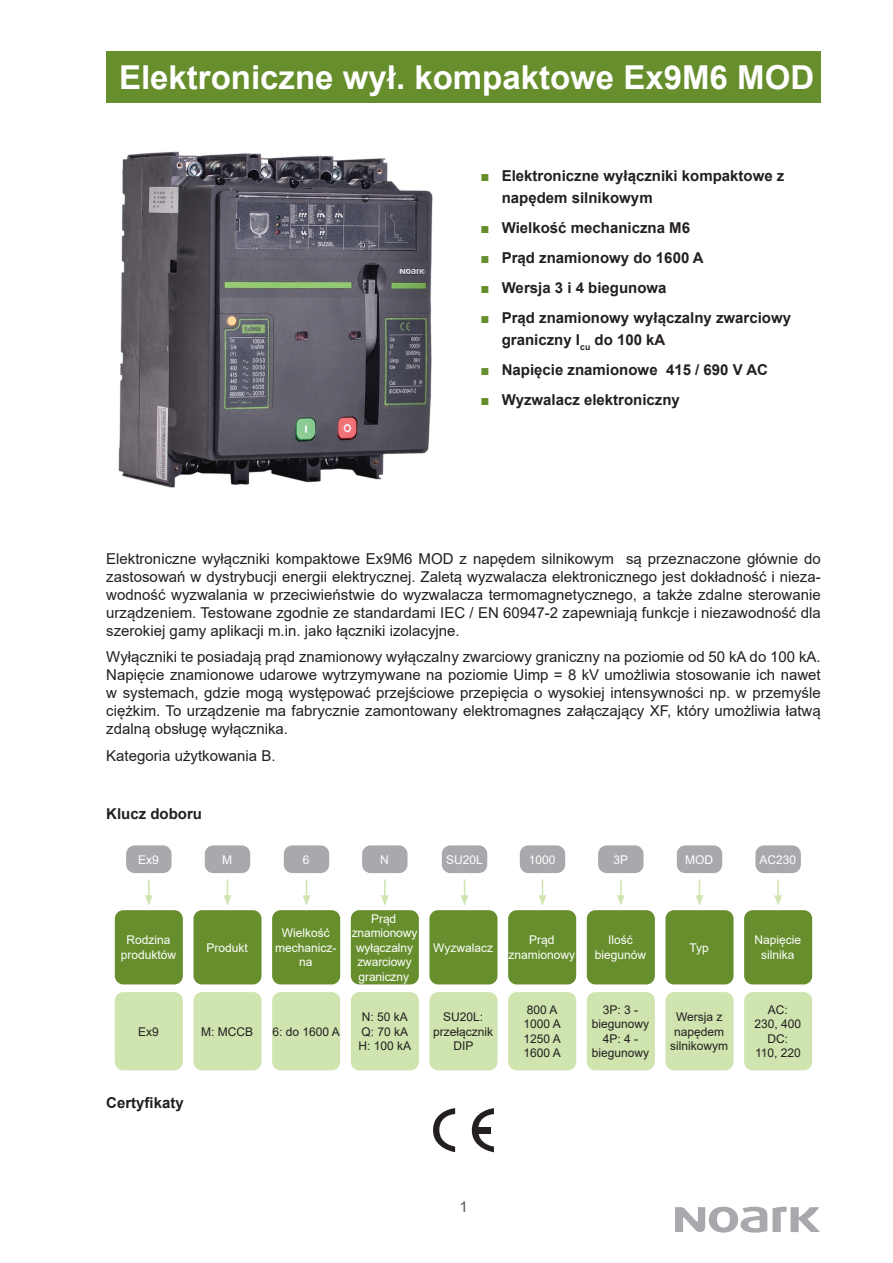
<style>
.page{position:relative;width:893px;height:1263px;background:#fff}
.page>*{position:absolute;margin:0;border:0;box-sizing:border-box;transform-origin:0 0}
.t1{font:700 33px "Arial";color:#fff}
.t2{font:15px/18px "Arial";color:#231f20;text-align:justify}
.t3{font:700 15px/21.6px "Arial";color:#231f20}
.t4{font:15px "Arial";color:#57585a}
.t5{font:12px/14.4px "Arial";color:#fff;text-align:center}
.t6{font:12px/14.4px "Arial";color:#231f20;text-align:center}
.s1{color:#668e2c}
</style>
<div class="page">
<svg style="left:675px;top:1206px;width:145px;height:26px"></svg>
<div style="left:106px;top:51px;width:715px;height:51px;background:#668e2c"></div>
<img style="left:118px;top:151px;width:315px;height:337px">
<svg style="left:433px;top:1108px;width:22px;height:44px"></svg>
<svg style="left:472px;top:1108px;width:22px;height:44px"></svg>
<div style="left:476px;top:1127px;width:15px;height:6px;background:#231f20"></div>
<div style="left:126px;top:845px;width:46px;height:28px;background:#a8a9ad;border-radius:9px"></div>
<div style="left:115px;top:910px;width:68px;height:74px;background:#668e2c;border-radius:9px"></div>
<div style="left:115px;top:992px;width:68px;height:78px;background:#cfe4ae;border-radius:9px"></div>
<svg style="left:145px;top:879px;width:8px;height:27px"></svg>
<div style="left:205px;top:845px;width:45px;height:28px;background:#a8a9ad;border-radius:9px"></div>
<div style="left:193px;top:910px;width:68px;height:74px;background:#668e2c;border-radius:9px"></div>
<div style="left:193px;top:992px;width:68px;height:78px;background:#cfe4ae;border-radius:9px"></div>
<svg style="left:224px;top:879px;width:7px;height:27px"></svg>
<div style="left:284px;top:845px;width:45px;height:28px;background:#a8a9ad;border-radius:9px"></div>
<div style="left:272px;top:910px;width:68px;height:74px;background:#668e2c;border-radius:9px"></div>
<div style="left:272px;top:992px;width:68px;height:78px;background:#cfe4ae;border-radius:9px"></div>
<svg style="left:303px;top:879px;width:7px;height:27px"></svg>
<div style="left:362px;top:845px;width:46px;height:28px;background:#a8a9ad;border-radius:9px"></div>
<div style="left:351px;top:910px;width:68px;height:74px;background:#668e2c;border-radius:9px"></div>
<div style="left:351px;top:992px;width:68px;height:78px;background:#cfe4ae;border-radius:9px"></div>
<svg style="left:381px;top:879px;width:8px;height:27px"></svg>
<div style="left:442px;top:845px;width:45px;height:28px;background:#a8a9ad;border-radius:9px"></div>
<div style="left:429px;top:910px;width:68px;height:74px;background:#668e2c;border-radius:9px"></div>
<div style="left:429px;top:992px;width:68px;height:78px;background:#cfe4ae;border-radius:9px"></div>
<svg style="left:461px;top:879px;width:7px;height:27px"></svg>
<div style="left:520px;top:845px;width:45px;height:28px;background:#a8a9ad;border-radius:9px"></div>
<div style="left:508px;top:910px;width:68px;height:74px;background:#668e2c;border-radius:9px"></div>
<div style="left:508px;top:992px;width:68px;height:78px;background:#cfe4ae;border-radius:9px"></div>
<svg style="left:539px;top:879px;width:7px;height:27px"></svg>
<div style="left:598px;top:845px;width:45px;height:28px;background:#a8a9ad;border-radius:9px"></div>
<div style="left:587px;top:910px;width:68px;height:74px;background:#668e2c;border-radius:9px"></div>
<div style="left:587px;top:992px;width:68px;height:78px;background:#cfe4ae;border-radius:9px"></div>
<svg style="left:617px;top:879px;width:8px;height:27px"></svg>
<div style="left:677px;top:845px;width:45px;height:28px;background:#a8a9ad;border-radius:9px"></div>
<div style="left:665px;top:910px;width:68px;height:74px;background:#668e2c;border-radius:9px"></div>
<div style="left:665px;top:992px;width:68px;height:78px;background:#cfe4ae;border-radius:9px"></div>
<svg style="left:696px;top:879px;width:7px;height:27px"></svg>
<div style="left:755px;top:845px;width:46px;height:28px;background:#a8a9ad;border-radius:9px"></div>
<div style="left:744px;top:910px;width:68px;height:74px;background:#668e2c;border-radius:9px"></div>
<div style="left:744px;top:992px;width:68px;height:78px;background:#cfe4ae;border-radius:9px"></div>
<svg style="left:774px;top:879px;width:8px;height:27px"></svg>
<h1 class="t1" style="left:119px;top:54px;width:697px">Elektroniczne wył. kompaktowe Ex9M6 MOD</h1>
<p class="t3" style="left:502px;top:165px;width:284px;text-indent:-21px"><span class="s1">■</span> Elektroniczne wyłączniki kompaktowe z napędem silnikowym</p>
<p class="t3" style="left:480px;top:217px;width:211px"><span class="s1">■</span> Wielkość mechaniczna M6</p>
<p class="t3" style="left:480px;top:247px;width:225px"><span class="s1">■</span> Prąd znamionowy do 1600 A</p>
<p class="t3" style="left:480px;top:277px;width:188px"><span class="s1">■</span> Wersja 3 i 4 biegunowa</p>
<p class="t3" style="left:502px;top:307px;width:291px;text-indent:-21px"><span class="s1">■</span> Prąd znamionowy wyłączalny zwarciowy graniczny I<sub>cu</sub> do 100 kA</p>
<p class="t3" style="left:480px;top:359px;width:289px"><span class="s1">■</span> Napięcie znamionowe 415 / 690 V AC</p>
<p class="t3" style="left:480px;top:389px;width:201px"><span class="s1">■</span> Wyzwalacz elektroniczny</p>
<p class="t2" style="left:106px;top:549px;width:716px">Elektroniczne wyłączniki kompaktowe Ex9M6 MOD z napędem silnikowym są przeznaczone głównie do zastosowań w dystrybucji energii elektrycznej. Zaletą wyzwalacza elektronicznego jest dokładność i nieza&shy;wodność wyzwalania w przeciwieństwie do wyzwalacza termomagnetycznego, a także zdalne sterowanie urządzeniem. Testowane zgodnie ze standardami IEC / EN 60947-2 zapewniają funkcje i niezawodność dla szerokiej gamy aplikacji m.in. jako łączniki izolacyjne.</p>
<p class="t2" style="left:106px;top:648px;width:716px">Wyłączniki te posiadają prąd znamionowy wyłączalny zwarciowy graniczny na poziomie od 50 kA do 100 kA.<br>Napięcie znamionowe udarowe wytrzymywane na poziomie Uimp = 8 kV umożliwia stosowanie ich nawet w systemach, gdzie mogą występować przejściowe przepięcia o wysokiej intensywności np. w przemyśle ciężkim. To urządzenie ma fabrycznie zamontowany elektromagnes załączający XF, który umożliwia łatwą zdalną obsługę wyłącznika.</p>
<p class="t2" style="left:106px;top:746px;width:171px">Kategoria użytkowania B.</p>
<p class="t3" style="left:106px;top:803px;width:97px">Klucz doboru</p>
<p class="t5" style="left:138px;top:852px;width:22px">Ex9</p>
<p class="t5" style="left:222px;top:852px;width:11px">M</p>
<p class="t5" style="left:303px;top:852px;width:8px">6</p>
<p class="t5" style="left:380px;top:852px;width:10px">N</p>
<p class="t5" style="left:446px;top:852px;width:38px">SU20L</p>
<p class="t5" style="left:529px;top:852px;width:28px">1000</p>
<p class="t5" style="left:613px;top:852px;width:16px">3P</p>
<p class="t5" style="left:685px;top:852px;width:29px">MOD</p>
<p class="t5" style="left:760px;top:852px;width:38px">AC230</p>
<p class="t5" style="left:121px;top:933px;width:57px">Rodzina produktów</p>
<p class="t6" style="left:138px;top:1024px;width:22px">Ex9</p>
<p class="t5" style="left:207px;top:940px;width:43px">Produkt</p>
<p class="t6" style="left:201px;top:1024px;width:53px">M: MCCB</p>
<p class="t5" style="left:275px;top:926px;width:63px">Wielkość mechanicz&shy;na</p>
<p class="t6" style="left:273px;top:1024px;width:69px">6: do 1600 A</p>
<p class="t5" style="left:352px;top:911px;width:67px">Prąd znamionowy wyłączalny zwarciowy graniczny</p>
<p class="t6" style="left:359px;top:1010px;width:54px;text-align:left">N: 50 kA<br>Q: 70 kA<br>H: 100 kA</p>
<p class="t5" style="left:433px;top:940px;width:61px">Wyzwalacz</p>
<p class="t5" style="left:509px;top:933px;width:68px">Prąd znamionowy</p>
<p class="t6" style="left:433px;top:1010px;width:62px">SU20L: przełącznik<br>DIP</p>
<p class="t6" style="left:524px;top:1002px;width:39px;text-align:left">800 A<br>1000 A<br>1250 A<br>1600 A</p>
<p class="t5" style="left:595px;top:933px;width:53px">Ilość biegunów</p>
<p class="t6" style="left:592px;top:1002px;width:59px">3P: 3 - biegunowy<br>4P: 4 - biegunowy</p>
<p class="t5" style="left:690px;top:940px;width:21px">Typ</p>
<p class="t6" style="left:670px;top:1010px;width:59px">Wersja z napędem silnikowym</p>
<p class="t5" style="left:754px;top:933px;width:48px">Napięcie silnika</p>
<p class="t6" style="left:754px;top:1002px;width:48px">AC:<br>230, 400<br>DC:<br>110, 220</p>
<p class="t3" style="left:106px;top:1092px;width:79px">Certyfikaty</p>
<p class="t4" style="left:459px;top:1197px;width:10px">1</p>
</div>
